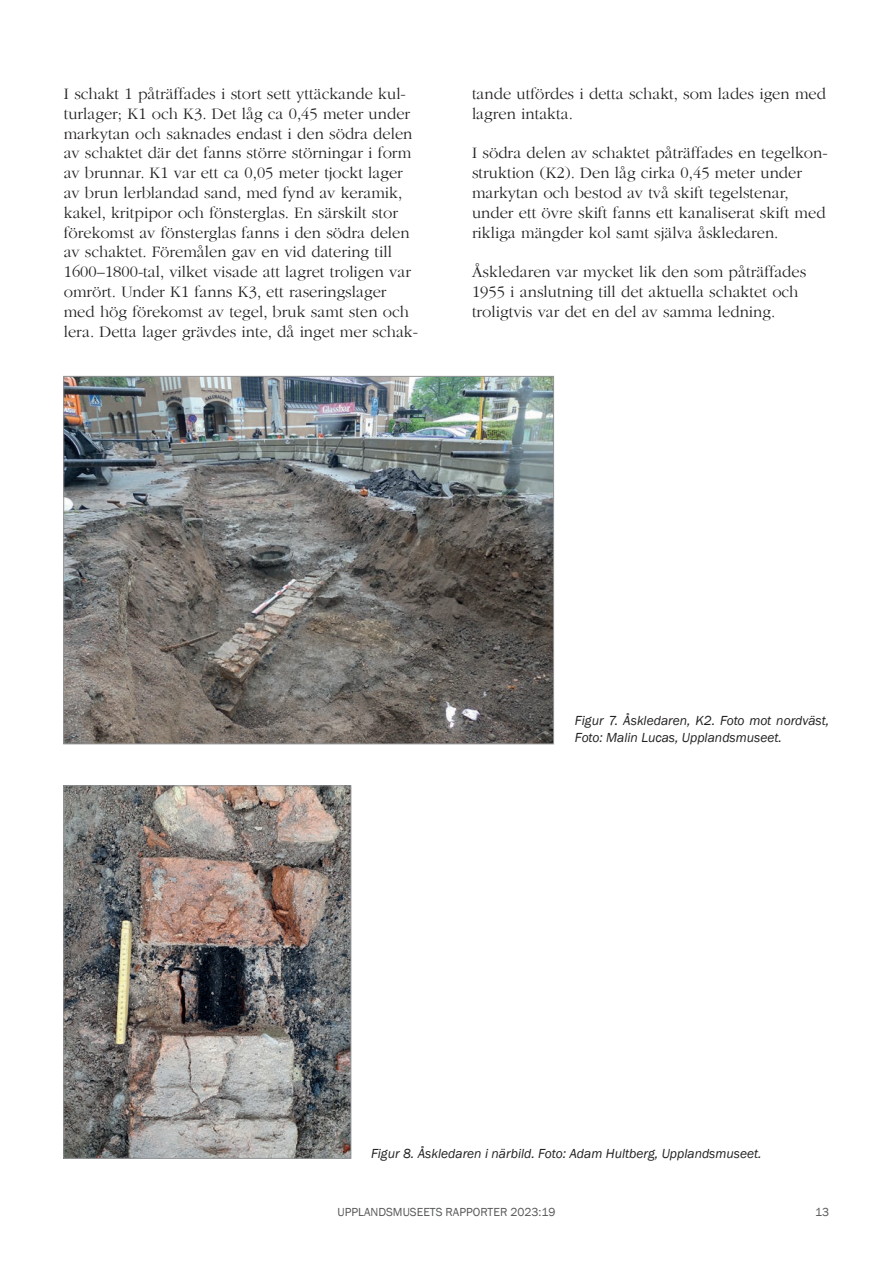
<style>
.page{position:relative;width:893px;height:1263px;background:#fff}
.page>*{position:absolute;margin:0;border:0;box-sizing:border-box;transform-origin:0 0}
.t1{font:300 16.5px/19.8px "ITC Garamond Std";color:#231f20}
.t2{font:italic 13.5px/16.2px "Franklin Gothic";color:#231f20}
.t3{font:12px "Franklin Gothic";color:#57585a}
</style>
<div class="page">
<img style="left:66px;top:378px;width:486px;height:364px">
<img style="left:66px;top:788px;width:283px;height:368px">
<div style="left:64px;top:786px;width:287px;height:372px;border:1px solid #939598"></div>
<p class="t1" style="left:64px;top:84px;width:356px">I schakt 1 påträffades i stort sett yttäckande kul&shy;turlager; K1 och K3. Det låg ca 0,45 meter under markytan och saknades endast i den södra delen av schaktet där det fanns större störningar i form av brunnar. K1 var ett ca 0,05 meter tjockt lager av brun lerblandad sand, med fynd av keramik, kakel, kritpipor och fönsterglas. En särskilt stor förekomst av fönsterglas fanns i den södra delen av schaktet. Föremålen gav en vid datering till 1600–1800-tal, vilket visade att lagret troligen var omrört. Under K1 fanns K3, ett raseringslager med hög förekomst av tegel, bruk samt sten och lera. Detta lager grävdes inte, då inget mer schak-</p>
<p class="t1" style="left:472px;top:84px;width:356px">tande utfördes i detta schakt, som lades igen med lagren intakta.</p>
<p class="t1" style="left:472px;top:144px;width:357px">I södra delen av schaktet påträffades en tegelkon&shy;struktion (K2). Den låg cirka 0,45 meter under markytan och bestod av två skift tegelstenar, under ett övre skift fanns ett kanaliserat skift med rikliga mängder kol samt själva åskledaren.</p>
<p class="t1" style="left:472px;top:262px;width:336px">Åskledaren var mycket lik den som påträffades<br>1955 i anslutning till det aktuella schaktet och troligtvis var det en del av samma ledning.</p>
<p class="t2" style="left:575px;top:713px;width:256px">Figur 7. Åskledaren, K2. Foto mot nordväst,<br>Foto: Malin Lucas, Upplandsmuseet.</p>
<p class="t2" style="left:371px;top:1146px;width:392px">Figur 8. Åskledaren i närbild. Foto: Adam Hultberg, Upplandsmuseet.</p>
<p class="t3" style="left:337px;top:1205px;width:219px">UPPLANDSMUSEETS RAPPORTER 2023:19</p>
<p class="t3" style="left:815px;top:1205px;width:15px">13</p>
</div>
